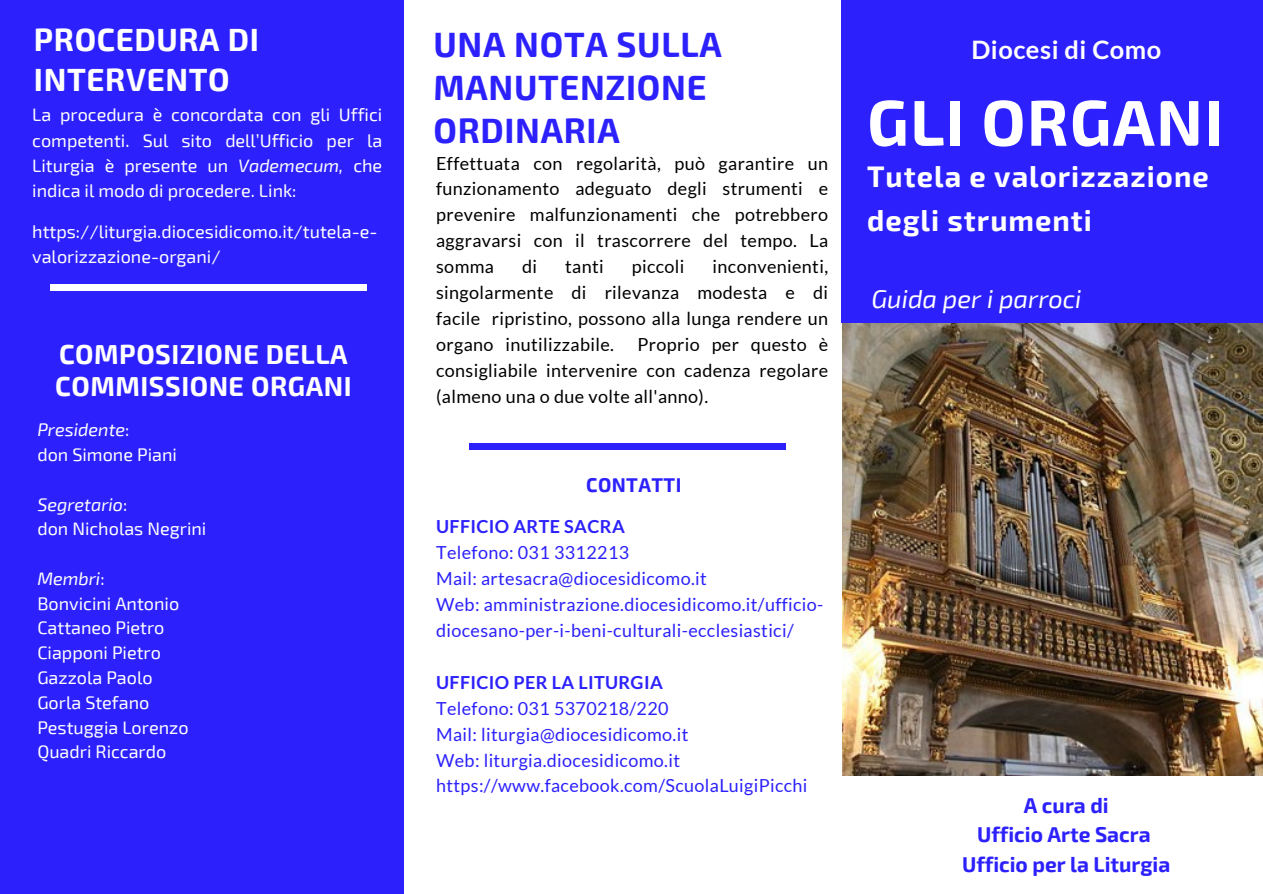
<style>
.page{position:relative;width:1263px;height:894px;background:#fff}
.page>*{position:absolute;margin:0;border:0;box-sizing:border-box;transform-origin:0 0}
.t1{font:700 64.65px "Exo 2";letter-spacing:.02em;color:#fff}
.t2{font:700 34.35px/42.8px "Exo 2";letter-spacing:.02em;color:#2c21fc}
.t3{font:700 31.35px/39.3px "Exo 2";letter-spacing:.02em;color:#fff}
.t4{font:700 29.1px/43.8px "Exo 2";letter-spacing:.035em;color:#fff}
.t5{font:700 26.85px/32.7px "Exo 2";letter-spacing:.02em;color:#fff}
.t6{font:italic 25.5px "Exo 2";color:#fff}
.t7{font:700 25.5px "Lato";letter-spacing:.02em;color:#fff}
.t8{font:700 21px "Exo 2";color:#2c21fc}
.t9{font:700 19.5px "Exo 2";letter-spacing:.02em;color:#2c21fc}
.t10{font:18px/25.8px "Lato";letter-spacing:.02em;color:#000;text-align:justify}
.t11{font:18px/25px "Exo 2";color:#fff;text-align:justify}
.t12{font:18px/25.8px "Lato";letter-spacing:.02em;color:#2c21fc}
.t13{font:700 18px "Lato";letter-spacing:.02em;color:#2c21fc}
.t14{font:italic 18px "Exo 2";color:#fff}
.s1{font-style:italic}
.s2{font-style:normal}
</style>
<div class="page">
<img style="left:842px;top:323px;width:421px;height:452px">
<div style="left:841px;top:0;width:422px;height:323px;background:#2c21fc"></div>
<div style="left:0;top:0;width:404px;height:893px;background:#2c21fc"></div>
<div style="left:50px;top:284px;width:316px;height:6px;background:#fff"></div>
<div style="left:469px;top:443px;width:316px;height:7px;background:#2c21fc"></div>
<h5 class="t3" style="left:34px;top:19px;width:226px">PROCEDURA DI<br>INTERVENTO</h5>
<h1 class="t11" style="left:32px;top:102px;width:351px">La procedura è concordata con gli Uffici competenti. Sul sito dell’Ufficio per la Liturgia è presente un <span class="s1">Vademecum,</span> che indica il modo di procedere. Link:</h1>
<p class="t11" style="left:32px;top:218px;width:347px">https://liturgia.diocesidicomo.it/tutela-e&shy;valorizzazione-organi/</p>
<p class="t5" style="left:55px;top:336px;width:298px">COMPOSIZIONE DELLA<br>COMMISSIONE ORGANI</p>
<p class="t14" style="left:37px;top:418px;width:94px">Presidente<span class="s2">:</span></p>
<p class="t11" style="left:37px;top:441px;width:141px">don Simone Piani</p>
<p class="t14" style="left:37px;top:492px;width:92px">Segretario<span class="s2">:</span></p>
<p class="t11" style="left:37px;top:515px;width:171px">don Nicholas Negrini</p>
<p class="t14" style="left:37px;top:566px;width:69px">Membri<span class="s2">:</span></p>
<p class="t11" style="left:37px;top:589px;width:143px">Bonvicini Antonio</p>
<p class="t11" style="left:37px;top:614px;width:129px">Cattaneo Pietro</p>
<p class="t11" style="left:37px;top:639px;width:125px">Ciapponi Pietro</p>
<p class="t11" style="left:37px;top:664px;width:117px">Gazzola Paolo</p>
<p class="t11" style="left:37px;top:688px;width:114px">Gorla Stefano</p>
<p class="t11" style="left:37px;top:713px;width:153px">Pestuggia Lorenzo</p>
<p class="t11" style="left:37px;top:738px;width:131px">Quadri Riccardo</p>
<p class="t2" style="left:433px;top:22px;width:290px">UNA NOTA SULLA<br>MANUTENZIONE<br>ORDINARIA</p>
<h6 class="t10" style="left:436px;top:150px;width:394px">Effettuata con regolarità, può garantire un funzionamento adeguato degli strumenti e prevenire malfunzionamenti che potrebbero aggravarsi con il trascorrere del tempo. La somma</h6>
<h6 class="t10" style="left:522px;top:253px;width:17px">di</h6>
<h6 class="t10" style="left:565px;top:253px;width:40px">tanti</h6>
<h6 class="t10" style="left:632px;top:253px;width:54px">piccoli</h6>
<h6 class="t10" style="left:436px;top:253px;width:394px;text-indent:276px">inconvenienti, singolarmente di rilevanza modesta e di facile ripristino, possono alla lunga rendere un organo inutilizzabile.</h6>
<h6 class="t10" style="left:436px;top:331px;width:394px;text-indent:201px">Proprio per questo è consigliabile intervenire con cadenza regolare (almeno una o due volte all'anno).</h6>
<p class="t9" style="left:586px;top:472px;width:97px">CONTATTI</p>
<p class="t13" style="left:436px;top:515px;width:190px">UFFICIO ARTE SACRA</p>
<p class="t12" style="left:436px;top:539px;width:195px">Telefono: 031 3312213</p>
<p class="t12" style="left:436px;top:565px;width:272px">Mail: artesacra@diocesidicomo.it</p>
<p class="t12" style="left:436px;top:591px;width:389px">Web: amministrazione.diocesidicomo.it/ufficio&shy;diocesano-per-i-beni-culturali-ecclesiastici/</p>
<p class="t13" style="left:436px;top:670px;width:228px">UFFICIO PER LA LITURGIA</p>
<p class="t12" style="left:436px;top:694px;width:234px">Telefono: 031 5370218/220</p>
<p class="t12" style="left:436px;top:720px;width:254px">Mail: liturgia@diocesidicomo.it</p>
<p class="t12" style="left:436px;top:746px;width:245px">Web: liturgia.diocesidicomo.it</p>
<p class="t12" style="left:436px;top:772px;width:373px">https://www.facebook.com/ScuolaLuigiPicchi</p>
<p class="t7" style="left:971px;top:33px;width:191px">Diocesi di Como</p>
<p class="t1" style="left:867px;top:80px;width:357px">GLI ORGANI</p>
<p class="t4" style="left:867px;top:153px;width:343px">Tutela e valorizzazione degli strumenti</p>
<p class="t6" style="left:871px;top:283px;width:212px">Guida per i parroci</p>
<h4 class="t8" style="left:1024px;top:791px;width:86px">A cura di</h4>
<h3 class="t8" style="left:977px;top:820px;width:175px">Ufficio Arte Sacra</h3>
<p class="t8" style="left:962px;top:850px;width:210px">Ufficio per la Liturgia</p>
</div>
